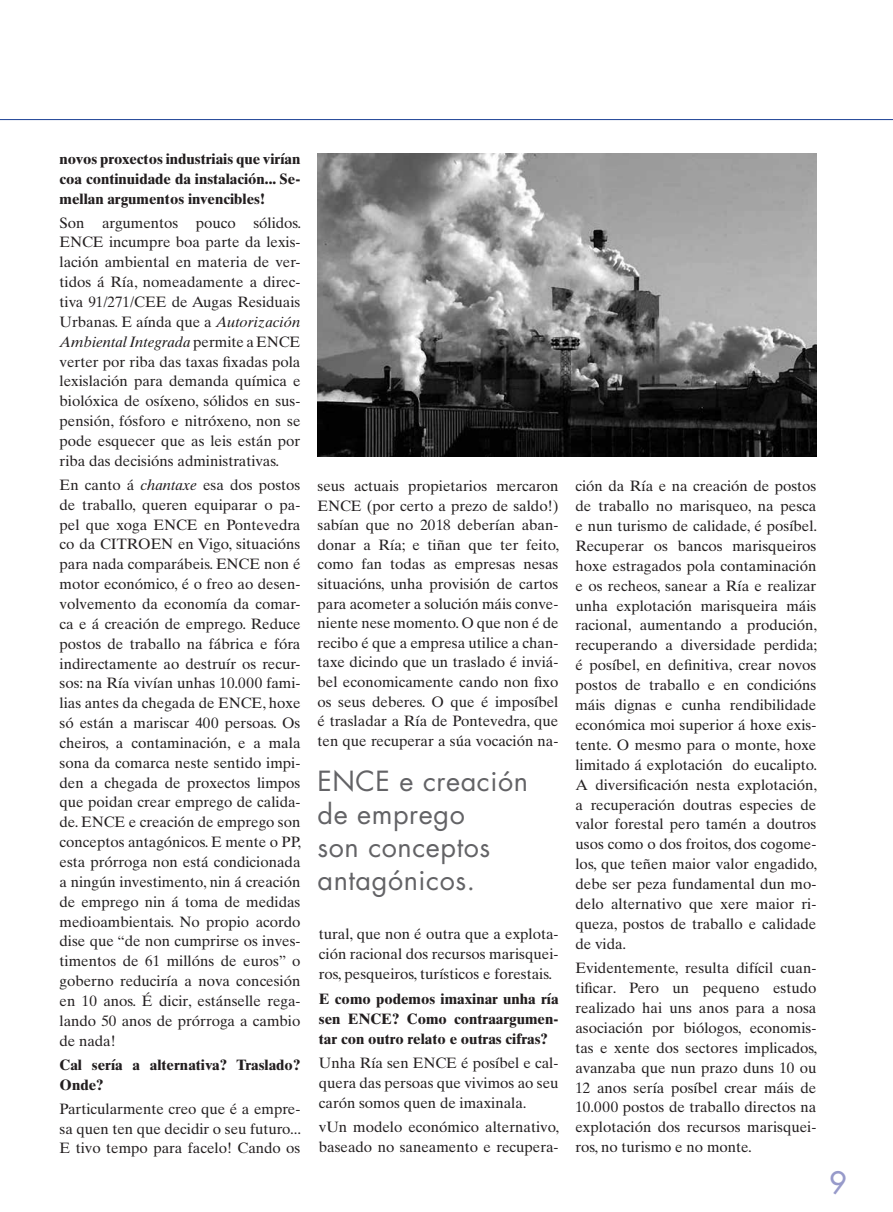
<style>
.page{position:relative;width:893px;height:1212px;background:#fff}
.page>*{position:absolute;margin:0;border:0;box-sizing:border-box;transform-origin:0 0}
.t1{font:500 30px "Futura Std";color:#979aca}
.t2{font:27px/33px "Futura Std";letter-spacing:.02em;color:#636366}
.t3{font:15px/19.8px "Times Ten LT Std";color:#231f20;text-align:justify}
.t4{font:700 15px/19.8px "Times Ten LT Std";color:#231f20;text-align:justify}
.s1{font-style:italic}
</style>
<div class="page">
<hr style="left:0;top:119px;width:893px;height:1px;background:#1b3f94">
<img style="left:317px;top:153px;width:499px;height:304px">
<p class="t4" style="left:60px;top:149px;width:242px">novos proxectos industriais que virían coa continuidade da instalación... Se&shy;mellan argumentos invencibles!</p>
<p class="t3" style="left:60px;top:213px;width:243px">Son argumentos pouco sólidos.<br>ENCE incumpre boa parte da lexis&shy;lación ambiental en materia de ver&shy;tidos á Ría, nomeadamente a direc&shy;tiva 91/271/CEE de Augas Residuais Urbanas. E aínda que a <span class="s1">Autorización Ambiental Integrada</span> permite a ENCE verter por riba das taxas fixadas pola lexislación para demanda química e biolóxica de osíxeno, sólidos en sus&shy;pensión, fósforo e nitróxeno, non se pode esquecer que as leis están por riba das decisións administrativas.</p>
<p class="t3" style="left:60px;top:475px;width:243px">En canto á <span class="s1">chantaxe</span> esa dos postos de traballo, queren equiparar o pa&shy;pel que xoga ENCE en Pontevedra co da CITROEN en Vigo, situacións para nada comparábeis. ENCE non é motor económico, é o freo ao desen&shy;volvemento da economía da comar&shy;ca e á creación de emprego. Reduce postos de traballo na fábrica e fóra indirectamente ao destruír os recur&shy;sos: na Ría vivían unhas 10.000 fami&shy;lias antes da chegada de ENCE, hoxe só están a mariscar 400 persoas. Os cheiros, a contaminación, e a mala sona da comarca neste sentido impi&shy;den a chegada de proxectos limpos que poidan crear emprego de calida&shy;de. ENCE e creación de emprego son conceptos antagónicos. E mente o PP, esta prórroga non está condicionada a ningún investimento, nin á creación de emprego nin á toma de medidas medioambientais. No propio acordo dise que “de non cumprirse os inves&shy;timentos de 61 millóns de euros” o goberno reduciría a nova concesión en 10 anos. É dicir, estánselle rega&shy;lando 50 anos de prórroga a cambio de nada!</p>
<p class="t4" style="left:60px;top:1054px;width:242px">Cal sería a alternativa? Traslado?<br>Onde?</p>
<p class="t3" style="left:60px;top:1098px;width:243px">Particularmente creo que é a empre&shy;sa quen ten que decidir o seu futuro...<br>E tivo tempo para facelo! Cando os</p>
<p class="t3" style="left:317px;top:476px;width:243px">seus actuais propietarios mercaron ENCE (por certo a prezo de saldo!) sabían que no 2018 deberían aban&shy;donar a Ría; e tiñan que ter feito, como fan todas as empresas nesas situacións, unha provisión de cartos para acometer a solución máis conve&shy;niente nese momento. O que non é de recibo é que a empresa utilice a chan&shy;taxe dicindo que un traslado é inviá&shy;bel economicamente cando non fixo os seus deberes. O que é imposíbel é trasladar a Ría de Pontevedra, que ten que recuperar a súa vocación na-</p>
<p class="t3" style="left:575px;top:476px;width:243px">ción da Ría e na creación de postos de traballo no marisqueo, na pesca e nun turismo de calidade, é posíbel.<br>Recuperar os bancos marisqueiros hoxe estragados pola contaminación e os recheos, sanear a Ría e realizar unha explotación marisqueira máis racional, aumentando a produción, recuperando a diversidade perdida; é posíbel, en definitiva, crear novos postos de traballo e en condicións máis dignas e cunha rendibilidade económica moi superior á hoxe exis&shy;tente. O mesmo para o monte, hoxe limitado á explotación do eucalipto.<br>A diversificación nesta explotación, a recuperación doutras especies de valor forestal pero tamén a doutros usos como o dos froitos, dos cogome&shy;los, que teñen maior valor engadido, debe ser peza fundamental dun mo&shy;delo alternativo que xere maior ri&shy;queza, postos de traballo e calidade de vida.</p>
<p class="t3" style="left:575px;top:958px;width:243px">Evidentemente, resulta difícil cuan&shy;tificar. Pero un pequeno estudo realizado hai uns anos para a nosa asociación por biólogos, economis&shy;tas e xente dos sectores implicados, avanzaba que nun prazo duns 10 ou 12 anos sería posíbel crear máis de 10.000 postos de traballo directos na explotación dos recursos marisquei&shy;ros, no turismo e no monte.</p>
<h2 class="t2" style="left:317px;top:765px;width:212px">ENCE e creación de emprego<br>son conceptos antagónicos.</h2>
<p class="t3" style="left:319px;top:924px;width:241px">tural, que non é outra que a explota&shy;ción racional dos recursos marisquei&shy;ros, pesqueiros, turísticos e forestais.</p>
<p class="t4" style="left:319px;top:988px;width:241px">E como podemos imaxinar unha ría sen ENCE? Como contraargumen&shy;tar con outro relato e outras cifras?</p>
<p class="t3" style="left:319px;top:1053px;width:241px">Unha Ría sen ENCE é posíbel e cal&shy;quera das persoas que vivimos ao seu carón somos quen de imaxinala.</p>
<p class="t3" style="left:319px;top:1117px;width:242px">vUn modelo económico alternativo, baseado no saneamento e recupera-</p>
<h1 class="t1" style="left:829px;top:1164px;width:19px">9</h1>
</div>
